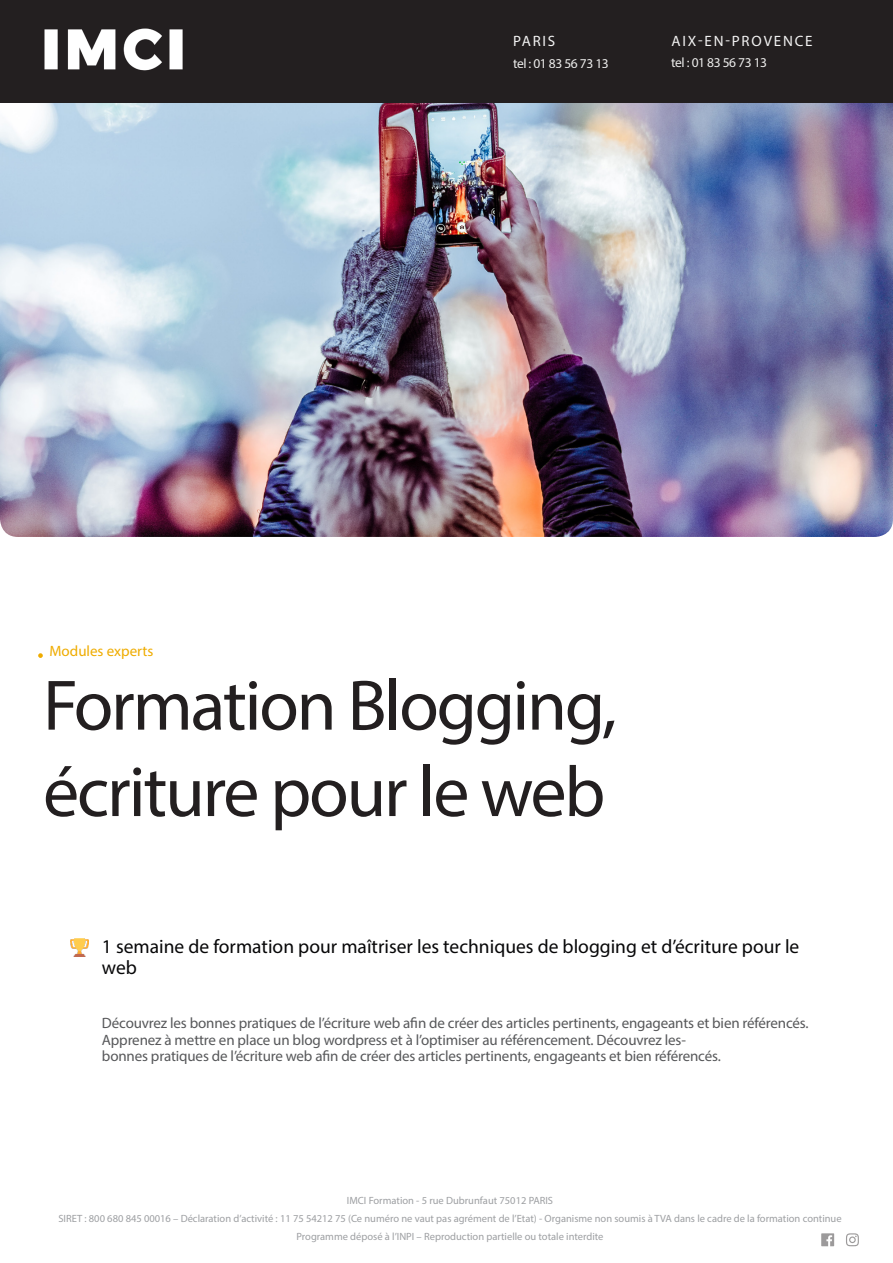
<style>
.page{position:relative;width:893px;height:1263px;background:#fff}
.page>*{position:absolute;margin:0;border:0;box-sizing:border-box;transform-origin:0 0}
.Titre_du_programme_V{font:72px "Myriad Pro";letter-spacing:-.03em;color:#231f20}
.Intro_titre_programm{font:19.5px/21px "Myriad Pro";color:#070708}
.intro_contenu_progra{font:15px/16.5px "Myriad Pro";letter-spacing:-.01em;color:#57585a}
.t1{font:15px "Myriad Pro";letter-spacing:.12em;color:#fff}
.Pré_titre_page_de_ga{font:15px "Myriad Pro";color:#efac00}
.t2{font:13.5px "Myriad Pro";letter-spacing:-.03em;color:#f8f8f7}
.t3{font:10.5px/18px "Myriad Pro";color:#9d9fa2;text-align:center}
</style>
<div class="page">
<img style="left:0;top:102px;width:893px;height:435px">
<svg style="left:821px;top:1233px;width:13px;height:13px"></svg>
<svg style="left:846px;top:1233px;width:13px;height:13px"></svg>
<div style="left:0;top:0;width:893px;height:102px;background:#231f20"></div>
<img style="left:44px;top:28px;width:139px;height:43px">
<img style="left:70px;top:938px;width:18px;height:18px">
<svg style="left:38px;top:653px;width:5px;height:5px"></svg>
<p class="t1" style="left:513px;top:32px;width:44px">PARIS</p>
<p class="t2" style="left:513px;top:55px;width:97px">tel : 01 83 56 73 13</p>
<p class="t1" style="left:671px;top:31px;width:143px">AIX-EN-PROVENCE</p>
<p class="t2" style="left:671px;top:54px;width:97px">tel : 01 83 56 73 13</p>
<p class="Pré_titre_page_de_ga" style="left:49px;top:642px;width:105px">Modules experts</p>
<p class="Titre_du_programme_V" style="left:43px;top:661px;width:575px">Formation Blogging,</p>
<p class="Titre_du_programme_V" style="left:43px;top:747px;width:564px">écriture pour le web</p>
<p class="Intro_titre_programm" style="left:102px;top:935px;width:699px">1 semaine de formation pour maîtriser les techniques de blogging et d’écriture pour le web</p>
<p class="intro_contenu_progra" style="left:102px;top:1015px;width:708px">Découvrez les bonnes pratiques de l’écriture web afin de créer des articles pertinents, engageants et bien référencés.</p>
<p class="intro_contenu_progra" style="left:102px;top:1031px;width:620px">Apprenez à mettre en place un blog wordpress et à l’optimiser au référencement. Découvrez les&shy;bonnes pratiques de l’écriture web afin de créer des articles pertinents, engageants et bien référencés.</p>
<p class="t3" style="left:58px;top:1191px;width:785px">IMCI Formation - 5 rue Dubrunfaut 75012 PARIS<br>SIRET : 800 680 845 00016 – Déclaration d’activité : 11 75 54212 75 (Ce numéro ne vaut pas agrément de l’Etat) - Organisme non soumis à TVA dans le cadre de la formation continue<br>Programme déposé à l’INPI – Reproduction partielle ou totale interdite</p>
</div>
